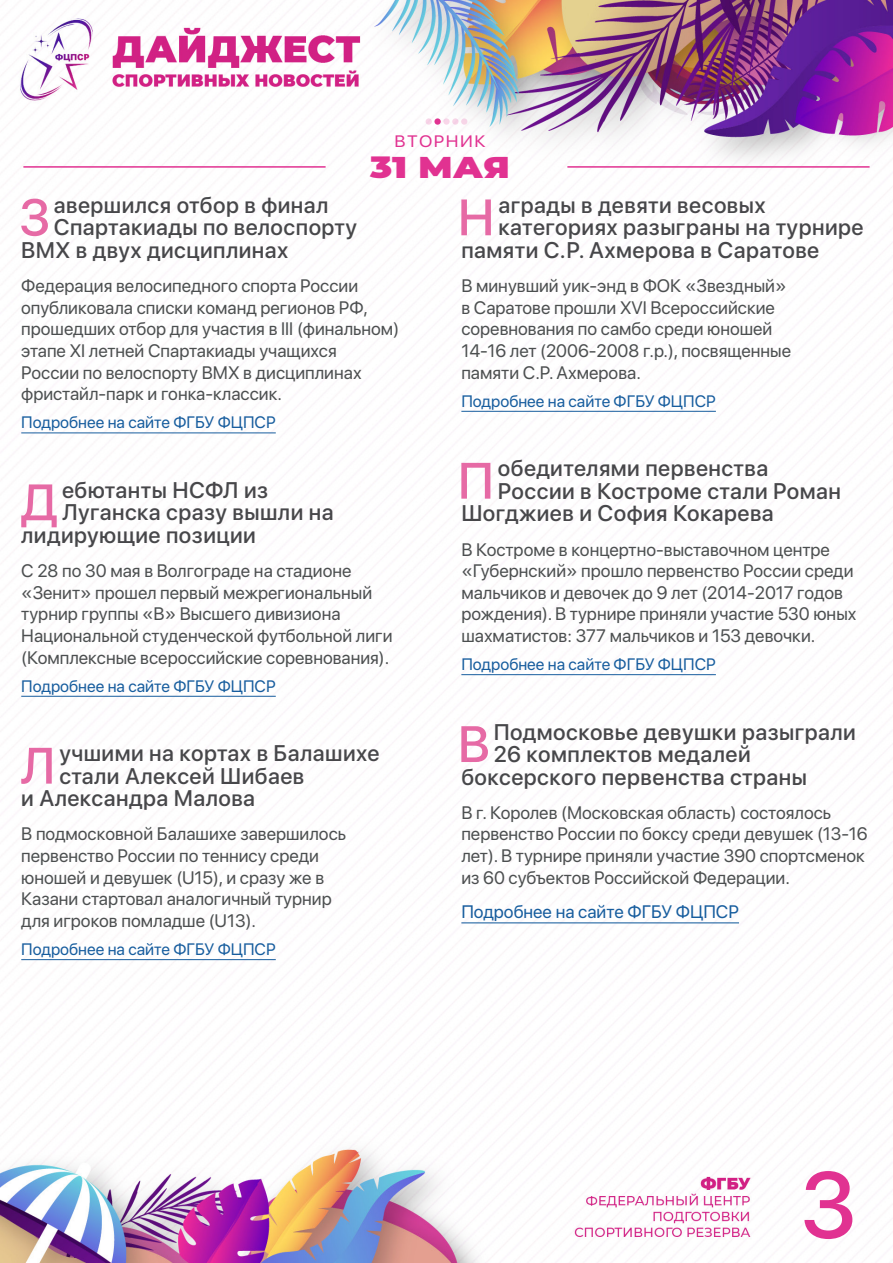
<style>
.page{position:relative;width:893px;height:1263px;background:#fff}
.page>*{position:absolute;margin:0;border:0;box-sizing:border-box;transform-origin:0 0}
.t1{font:500 93px "SF Pro Display";color:#cf2691}
.t2{font:500 93px "SF Pro Display";color:#e13291}
.Заголовок{font:500 50.85px "SF Pro Display";color:#e66aa5}
.t3{font:900 30px "Montserrat";color:#e13291;scale:1.2 1}
.Заголовок-2{font:500 22.5px "SF Pro Display";letter-spacing:.02em;color:#47474a}
.Текст{font:18px/21.6px "SF Pro Display";color:#4c4f50}
.Текст-2{font:18px "SF Pro Display";color:#175d9e}
.Гиперссылка{font:16.5px "SF Pro Display";color:#175d9e}
.t4{font:16.5px "SF Pro Display";letter-spacing:.08em;color:#e13291;scale:1.09 1}
</style>
<div class="page">
<img style="left:0;top:0;width:893px;height:1263px">
<hr style="left:23px;top:166px;width:303px;height:2px;background:#e13291">
<hr style="left:567px;top:166px;width:303px;height:2px;background:#e13291">
<div style="left:426px;top:118px;width:6px;height:7px;background:#f6d2e7;border-radius:50%"></div>
<svg style="left:434px;top:118px;width:7px;height:7px"></svg>
<div style="left:443px;top:118px;width:7px;height:7px;background:#f8d6e9;border-radius:50%"></div>
<div style="left:452px;top:118px;width:6px;height:7px;background:#f5d3e7;border-radius:50%"></div>
<div style="left:461px;top:118px;width:6px;height:7px;background:#f7d5e7;border-radius:50%"></div>
<hr style="left:21px;top:432px;width:255px;height:1px;background:#175d9e">
<hr style="left:21px;top:696px;width:255px;height:1px;background:#175d9e">
<hr style="left:21px;top:959px;width:255px;height:1px;background:#175d9e">
<hr style="left:461px;top:411px;width:255px;height:1px;background:#175d9e">
<hr style="left:461px;top:674px;width:255px;height:1px;background:#175d9e">
<hr style="left:461px;top:922px;width:278px;height:1px;background:#175d9e">
<p class="t4" style="left:395px;top:129px;width:85px">ВТОРНИК</p>
<h3 class="t3" style="left:370px;top:145px;width:118px">31 МАЯ</h3>
<p class="Заголовок" style="left:19px;top:181px;width:32px">З</p>
<p class="Заголовок-2" style="left:54px;top:189px;width:276px">авершился отбор в финал</p>
<p class="Заголовок-2" style="left:54px;top:211px;width:305px">Спартакиады по велоспорту</p>
<p class="Заголовок-2" style="left:21px;top:234px;width:269px">ВМХ в двух дисциплинах</p>
<p class="Текст" style="left:21px;top:274px;width:379px">Федерация велосипедного спорта России опубликовала списки команд регионов РФ, прошедших отбор для участия в III (финальном) этапе XI летней Спартакиады учащихся России по велоспорту ВМХ в дисциплинах фристайл-парк и гонка-классик.</p>
<p class="Гиперссылка" style="left:21px;top:411px;width:256px">Подробнее на сайте ФГБУ ФЦПСР</p>
<p class="Заголовок" style="left:21px;top:466px;width:39px">Д</p>
<p class="Заголовок-2" style="left:62px;top:474px;width:208px">ебютанты НСФЛ из</p>
<p class="Заголовок-2" style="left:62px;top:496px;width:273px">Луганска сразу вышли на</p>
<p class="Заголовок-2" style="left:21px;top:519px;width:236px">лидирующие позиции</p>
<p class="Текст" style="left:21px;top:559px;width:373px">С 28 по 30 мая в Волгограде на стадионе «Зенит» прошел первый межрегиональный турнир группы «В» Высшего дивизиона Национальной студенческой футбольной лиги (Комплексные всероссийские соревнования).</p>
<p class="Гиперссылка" style="left:21px;top:674px;width:256px">Подробнее на сайте ФГБУ ФЦПСР</p>
<p class="Заголовок" style="left:20px;top:729px;width:37px">Л</p>
<p class="Заголовок-2" style="left:59px;top:737px;width:322px">учшими на кортах в Балашихе</p>
<p class="Заголовок-2" style="left:59px;top:759px;width:247px">стали Алексей Шибаев</p>
<p class="Заголовок-2" style="left:21px;top:782px;width:235px">и Александра Малова</p>
<p class="Текст" style="left:21px;top:822px;width:326px">В подмосковной Балашихе завершилось первенство России по теннису среди юношей и девушек (U15), и сразу же в Казани стартовал аналогичный турнир для игроков помладше (U13).</p>
<p class="Гиперссылка" style="left:21px;top:937px;width:256px">Подробнее на сайте ФГБУ ФЦПСР</p>
<p class="Заголовок" style="left:458px;top:181px;width:38px">Н</p>
<p class="Заголовок-2" style="left:498px;top:189px;width:269px">аграды в девяти весовых</p>
<p class="Заголовок-2" style="left:498px;top:211px;width:367px">категориях разыграны на турнире</p>
<p class="Заголовок-2" style="left:461px;top:234px;width:359px">памяти С.Р. Ахмерова в Саратове</p>
<p class="Текст" style="left:461px;top:274px;width:331px">В минувший уик-энд в ФОК «Звездный» в Саратове прошли XVI Всероссийские соревнования по самбо среди юношей 14-16 лет (2006-2008 г.р.), посвященные памяти С.Р. Ахмерова.</p>
<p class="Гиперссылка" style="left:461px;top:389px;width:256px">Подробнее на сайте ФГБУ ФЦПСР</p>
<p class="Заголовок" style="left:458px;top:444px;width:38px">П</p>
<p class="Заголовок-2" style="left:498px;top:452px;width:272px">обедителями первенства</p>
<p class="Заголовок-2" style="left:498px;top:475px;width:345px">России в Костроме стали Роман</p>
<p class="Заголовок-2" style="left:461px;top:497px;width:314px">Шогджиев и София Кокарева</p>
<p class="Текст" style="left:461px;top:537px;width:397px">В Костроме в концертно-выставочном центре «Губернский» прошло первенство России среди мальчиков и девочек до 9 лет (2014-2017 годов рождения). В турнире приняли участие 530 юных шахматистов: 377 мальчиков и 153 девочки.</p>
<p class="Гиперссылка" style="left:461px;top:652px;width:256px">Подробнее на сайте ФГБУ ФЦПСР</p>
<p class="Заголовок" style="left:458px;top:708px;width:33px">В</p>
<p class="Заголовок-2" style="left:494px;top:715px;width:364px">Подмосковье девушки разыграли</p>
<p class="Заголовок-2" style="left:494px;top:738px;width:259px">26 комплектов медалей</p>
<p class="Заголовок-2" style="left:461px;top:760px;width:347px">боксерского первенства страны</p>
<p class="Текст" style="left:461px;top:800px;width:408px">В г. Королев (Московская область) состоялось первенство России по боксу среди девушек (13-16 лет). В турнире приняли участие 390 спортсменок из 60 субъектов Российской Федерации.</p>
<p class="Текст-2" style="left:461px;top:899px;width:279px">Подробнее на сайте ФГБУ ФЦПСР</p>
<h1 class="t2" style="left:800px;top:1138px;width:58px">3</h1>
<h1 class="t1" style="left:815px;top:1141px;width:58px">3</h1>
</div>
